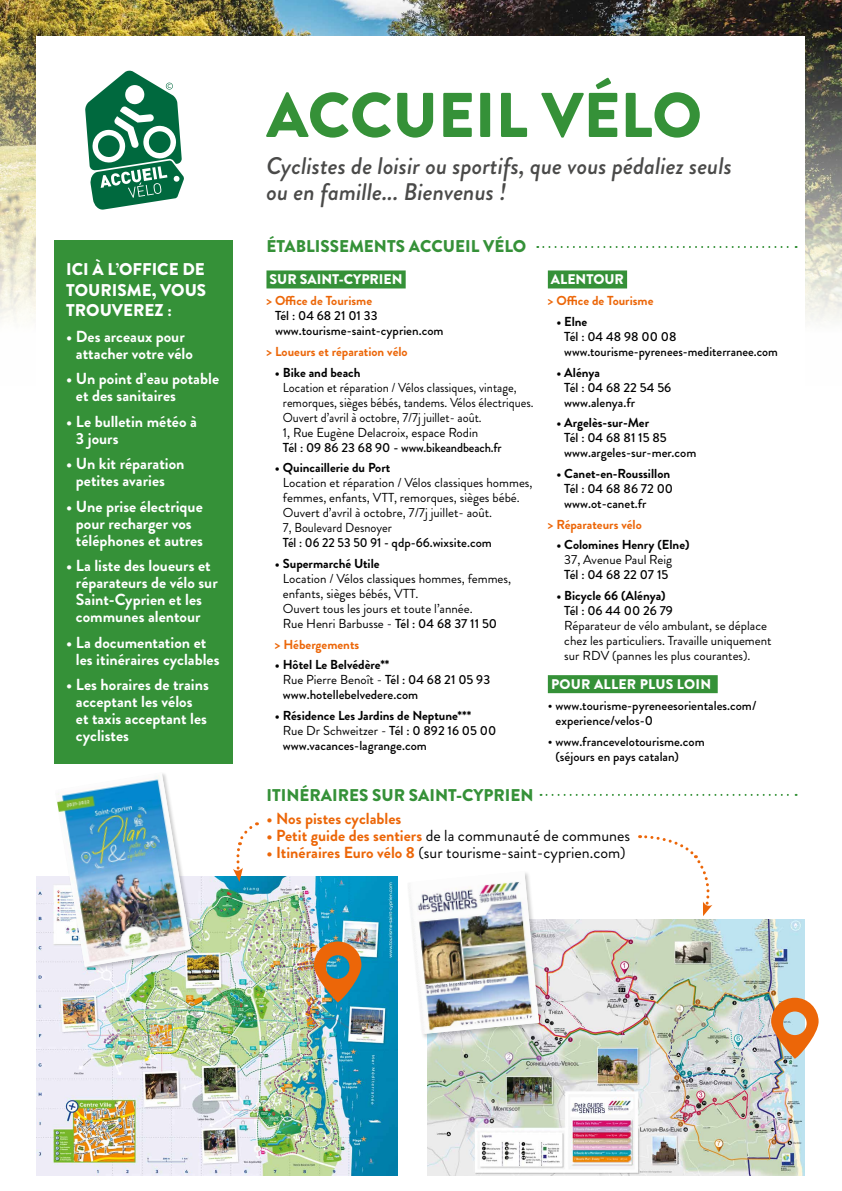
<style>
.page{position:relative;width:842px;height:1191px;background:#fff}
.page>*{position:absolute;margin:0;border:0;box-sizing:border-box;transform-origin:0 0}
.t1{font:900 63px "Brandon Grotesque";color:#359138}
.t2{font:italic 500 24px/26px "Brandon Grotesque";color:#4a4a49}
.t3{font:900 17px "Brandon Grotesque";color:#359138}
.t4{font:900 17px/20.4px "Brandon Grotesque";color:#fff;text-align:justify}
.t5{font:700 16px/17px "Brandon Grotesque";color:#fff}
.t6{font:16px "Brandon Grotesque";color:#000}
.t7{font:700 16px "Brandon Grotesque";color:#ec6608}
.t8{font:900 14px "Brandon Grotesque";color:#fff}
.t9{font:900 14px "Brandon Grotesque";letter-spacing:.02em;color:#fff}
.t10{font:500 13px/15px "Brandon Grotesque";color:#000}
.t11{font:13px/15px "Brandon Grotesque";color:#000}
.t12{font:13px/15px "Brandon Grotesque";color:#000;scale:.95 1}
.t13{font:700 13px "Brandon Grotesque";color:#000}
.t14{font:700 13px "Brandon Grotesque";color:#ec6608}
.t15{font:500 13px "Brandon Grotesque";color:#000;scale:.95 1}
.s1{font-weight:500}
.s2{font-weight:700}
.s3{font-weight:400}
.s4{font-weight:700;color:#ec6608}
</style>
<div class="page">
<img style="left:0;top:0;width:842px;height:321px">
<div style="left:37px;top:37px;width:768px;height:454px;background:#fff"></div>
<svg style="left:85px;top:70px;width:99px;height:140px"></svg>
<div style="left:55px;top:240px;width:178px;height:524px;background:#359138"></div>
<div style="left:266px;top:270px;width:140px;height:18px;background:#359138"></div>
<div style="left:548px;top:270px;width:79px;height:18px;background:#359138"></div>
<div style="left:548px;top:675px;width:170px;height:18px;background:#359138"></div>
<img style="left:428px;top:919px;width:376px;height:256px">
<img style="left:37px;top:876px;width:360px;height:299px">
<div style="left:406px;top:870px;width:139px;height:169px;background:#000;opacity:.2"></div>
<img style="left:408px;top:871px;width:131px;height:163px">
<div style="left:54px;top:772px;width:143px;height:200px;background:#000;opacity:.2"></div>
<img style="left:55px;top:772px;width:136px;height:194px">
<svg style="left:540px;top:794px;width:257px;height:2px"></svg>
<img style="left:314px;top:941px;width:47px;height:61px">
<svg style="left:771px;top:997px;width:48px;height:61px;background:#de9f71"></svg>
<svg style="left:537px;top:246px;width:260px;height:2px"></svg>
<svg style="left:233px;top:822px;width:24px;height:60px"></svg>
<svg style="left:639px;top:835px;width:73px;height:81px"></svg>
<h3 class="t4" style="left:66px;top:259px;width:142px">ICI À L’OFFICE DE TOURISME, VOUS TROUVEREZ :</h3>
<p class="t5" style="left:76px;top:328px;width:118px;text-indent:-10px">• Des arceaux pour attacher votre vélo</p>
<p class="t5" style="left:76px;top:370px;width:145px;text-indent:-10px">• Un point d’eau potable et des sanitaires</p>
<p class="t5" style="left:76px;top:413px;width:122px;text-indent:-10px">• Le bulletin météo à<br>3 jours</p>
<p class="t5" style="left:76px;top:455px;width:110px;text-indent:-10px">• Un kit réparation petites avaries</p>
<p class="t5" style="left:76px;top:498px;width:129px;text-indent:-10px">• Une prise électrique pour recharger vos téléphones et autres</p>
<p class="t5" style="left:76px;top:557px;width:143px;text-indent:-10px">• La liste des loueurs et réparateurs de vélo sur<br>Saint-Cyprien et les communes alentour</p>
<p class="t5" style="left:76px;top:634px;width:145px;text-indent:-10px">• La documentation et les itinéraires cyclables</p>
<p class="t5" style="left:76px;top:676px;width:134px;text-indent:-10px">• Les horaires de trains acceptant les vélos et taxis acceptant les cyclistes</p>
<h1 class="t1" style="left:266px;top:71px;width:437px">ACCUEIL VÉLO</h1>
<h2 class="t2" style="left:266px;top:153px;width:467px">Cyclistes de loisir ou sportifs, que vous pédaliez seuls ou en famille... Bienvenus !</h2>
<h3 class="t3" style="left:266px;top:234px;width:261px">ÉTABLISSEMENTS ACCUEIL VÉLO</h3>
<p class="t8" style="left:270px;top:270px;width:134px">SUR SAINT-CYPRIEN</p>
<p class="t14" style="left:266px;top:291px;width:107px">&gt; Office de Tourisme</p>
<p class="t10" style="left:275px;top:308px;width:170px">Tél : 04 68 21 01 33 www.tourisme-saint-cyprien.com</p>
<p class="t14" style="left:266px;top:342px;width:143px">&gt; Loueurs et réparation vélo</p>
<p class="t13" style="left:275px;top:363px;width:87px">• Bike and beach</p>
<p class="t12" style="left:283px;top:380px;width:265px">Location et réparation / Vélos classiques, vintage, remorques, sièges bébés, tandems. Vélos électriques.<br>Ouvert d’avril à octobre, 7/7j juillet- août.<br>1, Rue Eugène Delacroix, espace Rodin</p>
<p class="t10" style="left:283px;top:440px;width:220px">Tél : 09 86 23 68 90 - www.bikeandbeach.fr</p>
<p class="t13" style="left:275px;top:458px;width:117px">• Quincaillerie du Port</p>
<p class="t11" style="left:283px;top:475px;width:251px">Location et réparation / Vélos classiques hommes, femmes, enfants, VTT, remorques, sièges bébé.<br>Ouvert d’avril à octobre, 7/7j juillet- août.<br>7, Boulevard Desnoyer</p>
<p class="t15" style="left:283px;top:534px;width:221px">Tél : 06 22 53 50 91 - qdp-66.wixsite.com</p>
<p class="t13" style="left:275px;top:554px;width:106px">• Supermarché Utile</p>
<p class="t11" style="left:283px;top:571px;width:230px">Location / Vélos classiques hommes, femmes, enfants, sièges bébés, VTT.<br>Ouvert tous les jours et toute l’année.<br>Rue Henri Barbusse - <span class="s1">Tél : 04 68 37 11 50</span></p>
<p class="t14" style="left:275px;top:635px;width:86px">&gt; Hébergements</p>
<p class="t10" style="left:283px;top:657px;width:209px;text-indent:-8px"><span class="s2">• Hôtel Le Belvédère**<br></span><span class="s3">Rue Pierre Benoît -</span> Tél : 04 68 21 05 93 www.hotellebelvedere.com</p>
<p class="t10" style="left:283px;top:708px;width:215px;text-indent:-8px"><span class="s2">• Résidence Les Jardins de Neptune***<br></span><span class="s3">Rue Dr Schweitzer -</span> Tél : 0 892 16 05 00 www.vacances-lagrange.com</p>
<p class="t8" style="left:551px;top:270px;width:75px">ALENTOUR</p>
<p class="t14" style="left:548px;top:291px;width:107px">&gt; Office de Tourisme</p>
<p class="t13" style="left:556px;top:312px;width:33px">• Elne</p>
<p class="t10" style="left:564px;top:329px;width:215px">Tél : 04 48 98 00 08 www.tourisme-pyrenees-mediterranee.com</p>
<p class="t13" style="left:556px;top:363px;width:45px">• Alénya</p>
<p class="t10" style="left:564px;top:380px;width:108px">Tél : 04 68 22 54 56 www.alenya.fr</p>
<p class="t13" style="left:556px;top:414px;width:94px">• Argelès-sur-Mer</p>
<p class="t10" style="left:564px;top:430px;width:134px">Tél : 04 68 81 15 85 www.argeles-sur-mer.com</p>
<p class="t13" style="left:556px;top:464px;width:115px">• Canet-en-Roussillon</p>
<p class="t10" style="left:564px;top:481px;width:110px">Tél : 04 68 86 72 00 www.ot-canet.fr</p>
<p class="t14" style="left:548px;top:515px;width:95px">&gt; Réparateurs vélo</p>
<p class="t13" style="left:556px;top:536px;width:135px">• Colomines Henry (Elne)</p>
<p class="t11" style="left:564px;top:552px;width:109px">37, Avenue Paul Reig</p>
<p class="t10" style="left:564px;top:567px;width:106px">Tél : 04 68 22 07 15</p>
<p class="t13" style="left:556px;top:586px;width:111px">• Bicycle 66 (Alénya)</p>
<p class="t10" style="left:564px;top:603px;width:110px">Tél : 06 44 00 26 79</p>
<p class="t11" style="left:564px;top:618px;width:209px">Réparateur de vélo ambulant, se déplace chez les particuliers. Travaille uniquement sur RDV (pannes les plus courantes).</p>
<p class="t9" style="left:551px;top:674px;width:162px">POUR ALLER PLUS LOIN</p>
<p class="t10" style="left:555px;top:698px;width:202px;text-indent:-8px">• www.tourisme-pyreneesorientales.com/ experience/velos-0</p>
<p class="t10" style="left:555px;top:733px;width:151px;text-indent:-8px">• www.francevelotourisme.com (séjours en pays catalan)</p>
<h3 class="t3" style="left:266px;top:783px;width:269px">ITINÉRAIRES SUR SAINT-CYPRIEN</h3>
<p class="t7" style="left:266px;top:807px;width:136px">• Nos pistes cyclables</p>
<p class="t6" style="left:266px;top:824px;width:365px"><span class="s4">• Petit guide des sentiers</span> de la communauté de communes</p>
<p class="t6" style="left:266px;top:841px;width:361px"><span class="s4">• Itinéraires Euro vélo 8</span> (sur tourisme-saint-cyprien.com)</p>
</div>
